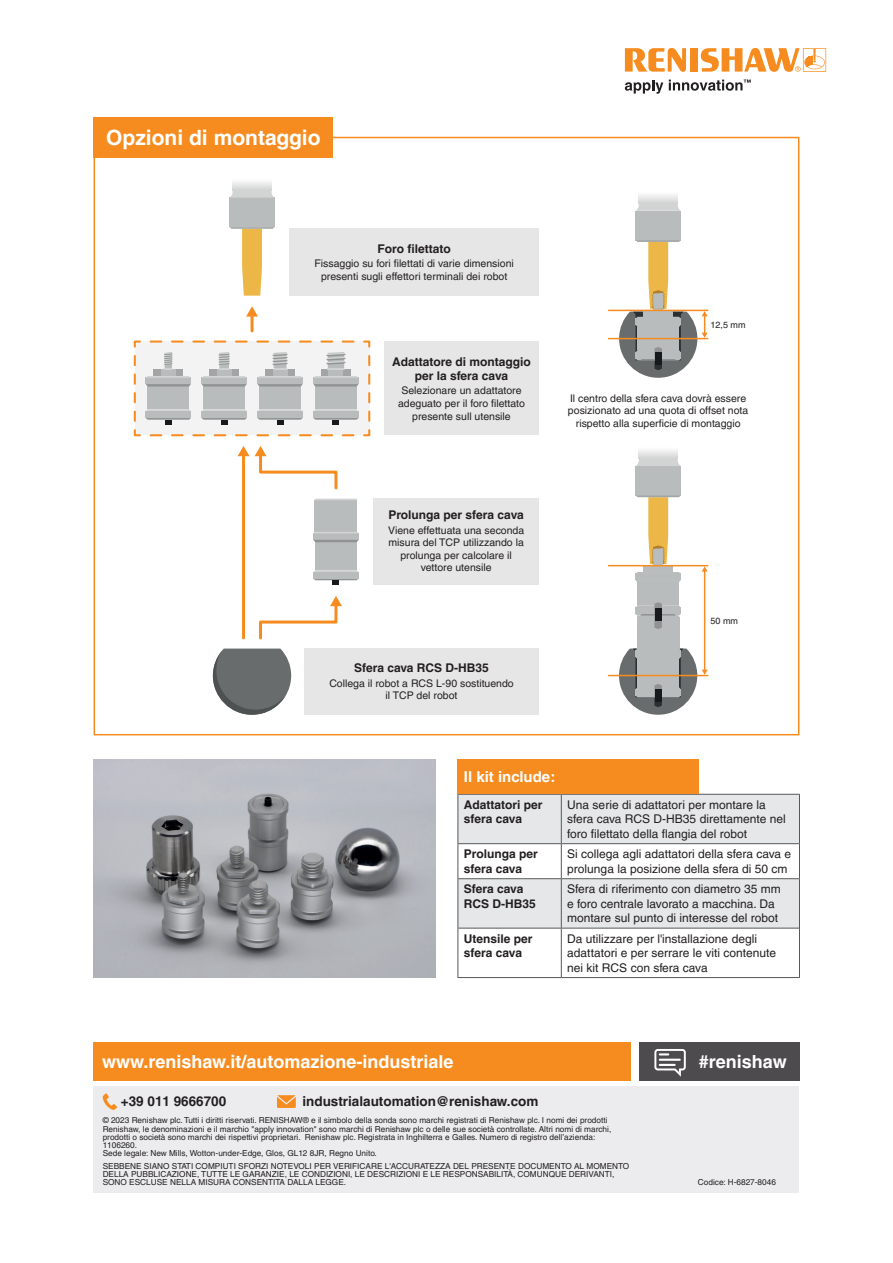
<style>
.page{position:relative;width:893px;height:1263px;background:#fff}
.page>*{position:absolute;margin:0;border:0;box-sizing:border-box;transform-origin:0 0}
.t1{font:700 21px "Helvetica LT Pro";color:#fff}
.t2{font:700 18px "Helvetica LT Pro";color:#fff}
.t3{font:700 15px "Helvetica LT Pro";color:#fff}
.t4{font:700 13.5px "Helvetica LT Pro";color:#231f20}
.t5{font:12px/14.4px "Helvetica LT Pro";color:#231f20}
.t6{font:700 12px/14.4px "Helvetica LT Pro";color:#231f20}
.t7{font:10.5px/12.6px "Helvetica LT Pro";color:#231f20;text-align:center}
.t8{font:9px "Helvetica LT Pro";color:#231f20}
.t9{font:8.25px/8.2px "Helvetica LT Pro";color:#231f20}
</style>
<div class="page">
<div style="left:459px;top:795px;width:340px;height:133px;background:#e6e7e9"></div>
<svg style="left:459px;top:844px;width:340px;height:34px"></svg>
<hr style="left:458px;top:844px;width:1px;height:34px;background:#57585a">
<hr style="left:561px;top:844px;width:1px;height:34px;background:#57585a">
<hr style="left:799px;top:844px;width:1px;height:34px;background:#57585a">
<hr style="left:458px;top:878px;width:103px;height:1px;background:#57585a">
<hr style="left:458px;top:879px;width:1px;height:49px;background:#57585a">
<hr style="left:561px;top:878px;width:239px;height:1px;background:#57585a">
<hr style="left:561px;top:879px;width:1px;height:49px;background:#57585a">
<hr style="left:799px;top:879px;width:1px;height:49px;background:#57585a">
<hr style="left:458px;top:794px;width:103px;height:1px;background:#57585a">
<hr style="left:458px;top:795px;width:1px;height:48px;background:#57585a">
<hr style="left:458px;top:843px;width:103px;height:1px;background:#57585a">
<hr style="left:561px;top:794px;width:239px;height:1px;background:#57585a">
<hr style="left:561px;top:795px;width:1px;height:48px;background:#57585a">
<hr style="left:799px;top:795px;width:1px;height:48px;background:#57585a">
<hr style="left:561px;top:843px;width:239px;height:1px;background:#57585a">
<hr style="left:458px;top:928px;width:1px;height:49px;background:#57585a">
<hr style="left:458px;top:928px;width:103px;height:1px;background:#57585a">
<hr style="left:561px;top:928px;width:238px;height:1px;background:#57585a">
<hr style="left:561px;top:928px;width:1px;height:49px;background:#57585a">
<hr style="left:799px;top:928px;width:1px;height:49px;background:#57585a">
<hr style="left:458px;top:977px;width:103px;height:1px;background:#57585a">
<hr style="left:561px;top:977px;width:239px;height:1px;background:#57585a">
<div style="left:458px;top:759px;width:241px;height:35px;background:#f68c1f"></div>
<img style="left:94px;top:759px;width:341px;height:219px">
<div style="left:94px;top:117px;width:239px;height:41px;background:#f68c1f"></div>
<div style="left:94px;top:1087px;width:705px;height:106px;background:#ececee"></div>
<svg style="left:103px;top:1093px;width:14px;height:17px"></svg>
<svg style="left:277px;top:1095px;width:19px;height:13px"></svg>
<div style="left:639px;top:1042px;width:160px;height:39px;background:#4d4b4d"></div>
<svg style="left:654px;top:1049px;width:32px;height:28px"></svg>
<div style="left:94px;top:1042px;width:537px;height:39px;background:#f68c1f"></div>
<div style="left:290px;top:228px;width:249px;height:68px;background:#e6e6e6"></div>
<svg style="left:213px;top:648px;width:78px;height:67px"></svg>
<svg style="left:133px;top:340px;width:238px;height:97px"></svg>
<div style="left:229px;top:198px;width:46px;height:29px;background:#b9bcbc"></div>
<svg style="left:229px;top:191px;width:46px;height:7px"></svg>
<svg style="left:229px;top:227px;width:46px;height:69px"></svg>
<svg style="left:233px;top:181px;width:38px;height:9px"></svg>
<hr style="left:242px;top:454px;width:3px;height:184px;background:#f68c1f">
<svg style="left:238px;top:446px;width:11px;height:10px"></svg>
<hr style="left:251px;top:315px;width:3px;height:16px;background:#f68c1f">
<svg style="left:246px;top:306px;width:12px;height:11px"></svg>
<svg style="left:255px;top:446px;width:83px;height:44px"></svg>
<svg style="left:259px;top:596px;width:83px;height:44px"></svg>
<div style="left:373px;top:499px;width:166px;height:86px;background:#e6e6e6"></div>
<div style="left:384px;top:342px;width:155px;height:93px;background:#e6e6e6"></div>
<div style="left:304px;top:648px;width:235px;height:67px;background:#e6e6e6"></div>
<div style="left:315px;top:541px;width:42px;height:29px;background:#b9bcbc"></div>
<div style="left:315px;top:500px;width:42px;height:32px;background:#b9bcbc"></div>
<svg style="left:314px;top:570px;width:44px;height:2px"></svg>
<svg style="left:315px;top:499px;width:42px;height:1px"></svg>
<div style="left:313px;top:572px;width:46px;height:7px;background:#b9bcbc"></div>
<svg style="left:314px;top:579px;width:44px;height:6px"></svg>
<div style="left:313px;top:533px;width:46px;height:7px;background:#b9bcbc"></div>
<svg style="left:313px;top:540px;width:46px;height:2px"></svg>
<svg style="left:314px;top:532px;width:44px;height:1px"></svg>
<div style="left:636px;top:466px;width:45px;height:29px;background:#b9bcbc"></div>
<svg style="left:636px;top:459px;width:45px;height:7px"></svg>
<svg style="left:639px;top:450px;width:39px;height:9px"></svg>
<div style="left:637px;top:617px;width:42px;height:32px;background:#b9bcbc"></div>
<div style="left:637px;top:582px;width:42px;height:23px;background:#b9bcbc"></div>
<div style="left:635px;top:574px;width:46px;height:6px;background:#b9bcbc"></div>
<div style="left:643px;top:566px;width:30px;height:6px;background:#b9bcbc"></div>
<svg style="left:635px;top:580px;width:46px;height:2px"></svg>
<svg style="left:635px;top:572px;width:46px;height:2px"></svg>
<svg style="left:636px;top:495px;width:45px;height:70px"></svg>
<svg style="left:635px;top:602px;width:46px;height:27px"></svg>
<div style="left:655px;top:608px;width:7px;height:13px;background:#161a1d"></div>
<hr style="left:608px;top:565px;width:100px;height:1px;background:#f68c1f">
<hr style="left:608px;top:675px;width:100px;height:1px;background:#f68c1f">
<hr style="left:704px;top:570px;width:1px;height:102px;background:#f68c1f">
<svg style="left:702px;top:566px;width:6px;height:6px"></svg>
<svg style="left:619px;top:648px;width:89px;height:67px"></svg>
<div style="left:636px;top:211px;width:45px;height:29px;background:#b9bcbc"></div>
<svg style="left:636px;top:204px;width:45px;height:7px"></svg>
<svg style="left:639px;top:195px;width:39px;height:9px"></svg>
<hr style="left:608px;top:310px;width:100px;height:1px;background:#f68c1f">
<hr style="left:608px;top:338px;width:100px;height:1px;background:#f68c1f">
<svg style="left:619px;top:240px;width:89px;height:138px"></svg>
<svg style="left:625px;top:80px;width:38px;height:14px"></svg>
<svg style="left:625px;top:48px;width:61px;height:24px"></svg>
<div style="left:690px;top:48px;width:8px;height:24px;background:#f68c1f"></div>
<svg style="left:701px;top:48px;width:125px;height:24px"></svg>
<svg style="left:669px;top:80px;width:82px;height:11px"></svg>
<h1 class="t1" style="left:106px;top:125px;width:216px">Opzioni di montaggio</h1>
<h3 class="t6" style="left:378px;top:241px;width:75px">Foro filettato</h3>
<p class="t7" style="left:315px;top:257px;width:201px">Fissaggio su fori filettati di varie dimensioni presenti sugli effettori terminali dei robot</p>
<h3 class="t6" style="left:392px;top:354px;width:140px;text-align:center">Adattatore di montaggio per la sfera cava</h3>
<p class="t7" style="left:398px;top:384px;width:128px">Selezionare un adattatore adeguato per il foro filettato presente sull utensile</p>
<p class="t8" style="left:710px;top:320px;width:37px">12,5 mm</p>
<p class="t7" style="left:568px;top:392px;width:182px">Il centro della sfera cava dovrà essere posizionato ad una quota di offset nota rispetto alla superficie di montaggio</p>
<h3 class="t6" style="left:388px;top:508px;width:137px">Prolunga per sfera cava</h3>
<p class="t7" style="left:388px;top:524px;width:138px">Viene effettuata una seconda misura del TCP utilizzando la prolunga per calcolare il vettore utensile</p>
<h3 class="t6" style="left:354px;top:661px;width:136px">Sfera cava RCS D-HB35</h3>
<p class="t7" style="left:329px;top:676px;width:186px">Collega il robot a RCS L-90 sostituendo il TCP del robot</p>
<h3 class="t3" style="left:464px;top:767px;width:93px">Il kit include:</h3>
<p class="t8" style="left:710px;top:616px;width:29px">50 mm</p>
<h3 class="t6" style="left:464px;top:797px;width:80px">Adattatori per sfera cava</h3>
<h3 class="t5" style="left:567px;top:797px;width:220px">Una serie di adattatori per montare la sfera cava RCS D-HB35 direttamente nel foro filettato della flangia del robot</h3>
<h3 class="t6" style="left:464px;top:847px;width:75px">Prolunga per sfera cava</h3>
<h3 class="t5" style="left:567px;top:847px;width:225px">Si collega agli adattatori della sfera cava e prolunga la posizione della sfera di 50 cm</h3>
<h3 class="t6" style="left:464px;top:882px;width:73px">Sfera cava<br>RCS D-HB35</h3>
<h3 class="t5" style="left:567px;top:882px;width:215px">Sfera di riferimento con diametro 35 mm e foro centrale lavorato a macchina. Da montare sul punto di interesse del robot</h3>
<h3 class="t6" style="left:464px;top:931px;width:70px">Utensile per sfera cava</h3>
<h3 class="t5" style="left:567px;top:931px;width:210px">Da utilizzare per l'installazione degli adattatori e per serrare le viti contenute nei kit RCS con sfera cava</h3>
<h2 class="t2" style="left:102px;top:1051px;width:353px">www.renishaw.it/automazione-industriale</h2>
<h3 class="t4" style="left:121px;top:1093px;width:107px">+39 011 9666700</h3>
<h3 class="t4" style="left:302px;top:1093px;width:237px">industrialautomation@renishaw.com</h3>
<p class="t9" style="left:103px;top:1116px;width:510px">© 2023 Renishaw plc. Tutti i diritti riservati. RENISHAW® e il simbolo della sonda sono marchi registrati di Renishaw plc. I nomi dei prodotti Renishaw, le denominazioni e il marchio "apply innovation" sono marchi di Renishaw plc o delle sue società controllate. Altri nomi di marchi, prodotti o società sono marchi dei rispettivi proprietari. Renishaw plc. Registrata in Inghilterra e Galles. Numero di registro dell’azienda:<br>1106260.<br>Sede legale: New Mills, Wotton-under-Edge, Glos, GL12 8JR, Regno Unito.</p>
<p class="t9" style="left:103px;top:1162px;width:528px">SEBBENE SIANO STATI COMPIUTI SFORZI NOTEVOLI PER VERIFICARE L'ACCURATEZZA DEL PRESENTE DOCUMENTO AL MOMENTO<br>DELLA PUBBLICAZIONE, TUTTE LE GARANZIE, LE CONDIZIONI, LE DESCRIZIONI E LE RESPONSABILITÀ, COMUNQUE DERIVANTI,<br>SONO ESCLUSE NELLA MISURA CONSENTITA DALLA LEGGE.</p>
<h2 class="t2" style="left:699px;top:1051px;width:89px">#renishaw</h2>
<p class="t9" style="left:698px;top:1178px;width:79px">Codice: H-6827-8046</p>
</div>
